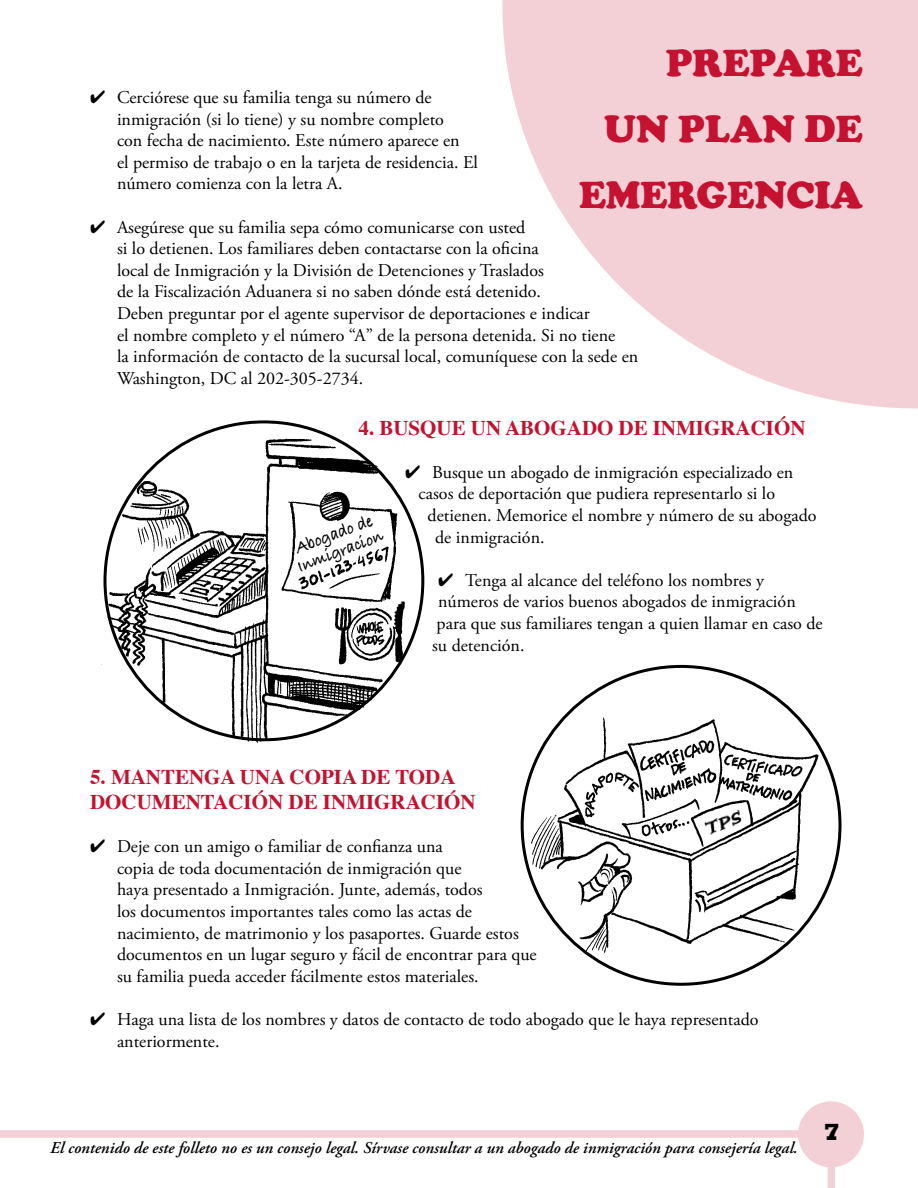
<style>
.page{position:relative;width:918px;height:1188px;background:#fff}
.page>*{position:absolute;margin:0;border:0;box-sizing:border-box;transform-origin:0 0}
.t1{font:900 39px/66px "Cooper";color:#c41230;text-align:right}
.t2{font:700 21px "Times";color:#c41230}
.t3{font:18px/21.6px "Adobe Garamond Pro";color:#000}
.t4{font:18px/18px "Bradley Hand ITCTT Bold";color:#000;scale:.91 1}
.t5{font:italic 600 16.5px "Adobe Garamond Pro";color:#000}
</style>
<div class="page">
<div style="left:828px;top:1158px;width:7px;height:30px;background:#f3d0d6"></div>
<div style="left:0;top:1130px;width:800px;height:8px;background:#f3d0d6"></div>
<div style="left:798px;top:1101px;width:66px;height:66px;background:#f3d0d6;border-radius:50%"></div>
<svg style="left:502px;top:0;width:416px;height:409px;fill:#f3d0d6"></svg>
<img style="left:529px;top:713px;width:295px;height:241px">
<img style="left:101px;top:426px;width:320px;height:317px">
<img style="left:701px;top:806px;width:48px;height:31px">
<svg style="left:406px;top:465px;width:14px;height:13px"></svg>
<h1 class="t1" style="left:579px;top:30px;width:285px">PREPARE<br>UN PLAN DE<br>EMERGENCIA</h1>
<p class="t3" style="left:117px;top:87px;width:362px">Cerciórese que su familia tenga su número de inmigración (si lo tiene) y su nombre completo<br>con fecha de nacimiento. Este número aparece en<br>el permiso de trabajo o en la tarjeta de residencia. El número comienza con la letra A.</p>
<p class="t3" style="left:117px;top:217px;width:523px">Asegúrese que su familia sepa cómo comunicarse con usted<br>si lo detienen. Los familiares deben contactarse con la oficina<br>local de Inmigración y la División de Detenciones y Traslados<br>de la Fiscalización Aduanera si no saben dónde está detenido.<br>Deben preguntar por el agente supervisor de deportaciones e indicar<br>el nombre completo y el número “A” de la persona detenida. Si no tiene<br>la información de contacto de la sucursal local, comuníquese con la sede en Washington, DC al 202-305-2734.</p>
<p class="t2" style="left:359px;top:407px;width:37px">4. Busque</p>
<p class="t2" style="left:471px;top:407px;width:80px">un abogado</p>
<p class="t2" style="left:619px;top:407px;width:49px">de inmigraci</p>
<p class="t2" style="left:774px;top:407px;width:32px">ón</p>
<p class="t3" style="left:432px;top:462px;width:363px">Busque un abogado de inmigración especializado en</p>
<p class="t3" style="left:419px;top:484px;width:358px">casos de deportación que pudiera representarlo si lo</p>
<p class="t3" style="left:428px;top:505px;width:390px">detienen. Memorice el nombre y número de su abogado</p>
<p class="t3" style="left:435px;top:527px;width:111px">de inmigración.</p>
<p class="t3" style="left:465px;top:570px;width:300px">Tenga al alcance del teléfono los nombres y</p>
<p class="t3" style="left:438px;top:592px;width:359px">números de varios buenos abogados de inmigración</p>
<p class="t3" style="left:437px;top:613px;width:388px">para que sus familiares tengan a quien llamar en caso de</p>
<p class="t3" style="left:432px;top:635px;width:94px">su detención.</p>
<p class="t4" style="left:289px;top:543px;width:101px;rotate:-21deg">Abogado de<br>Inmigracion</p>
<p class="t2" style="left:90px;top:757px;width:57px">5. Mantenga</p>
<p class="t2" style="left:240px;top:757px;width:16px">una</p>
<p class="t2" style="left:290px;top:757px;width:15px">copia</p>
<p class="t2" style="left:361px;top:757px;width:50px">de toda</p>
<p class="t2" style="left:90px;top:782px;width:16px">documentaci</p>
<p class="t2" style="left:252px;top:782px;width:86px">ónde inmigraci</p>
<p class="t2" style="left:444px;top:782px;width:32px">ón</p>
<p class="t3" style="left:117px;top:836px;width:421px">Deje con un amigo o familiar de confianza una<br>copia de toda documentación de inmigración que<br>haya presentado a Inmigración. Junte, además, todos<br>los documentos importantes tales como las actas de nacimiento, de matrimonio y los pasaportes. Guarde estos documentos en un lugar seguro y fácil de encontrar para que su familia pueda acceder fácilmente estos materiales.</p>
<p class="t3" style="left:117px;top:1009px;width:643px">Haga una lista de los nombres y datos de contacto de todo abogado que le haya representado anteriormente.</p>
<p class="t5" style="left:50px;top:1138px;width:749px">El contenido de este folleto no es un consejo legal. Sírvase consultar a un abogado de inmigración para consejería legal.</p>
</div>
